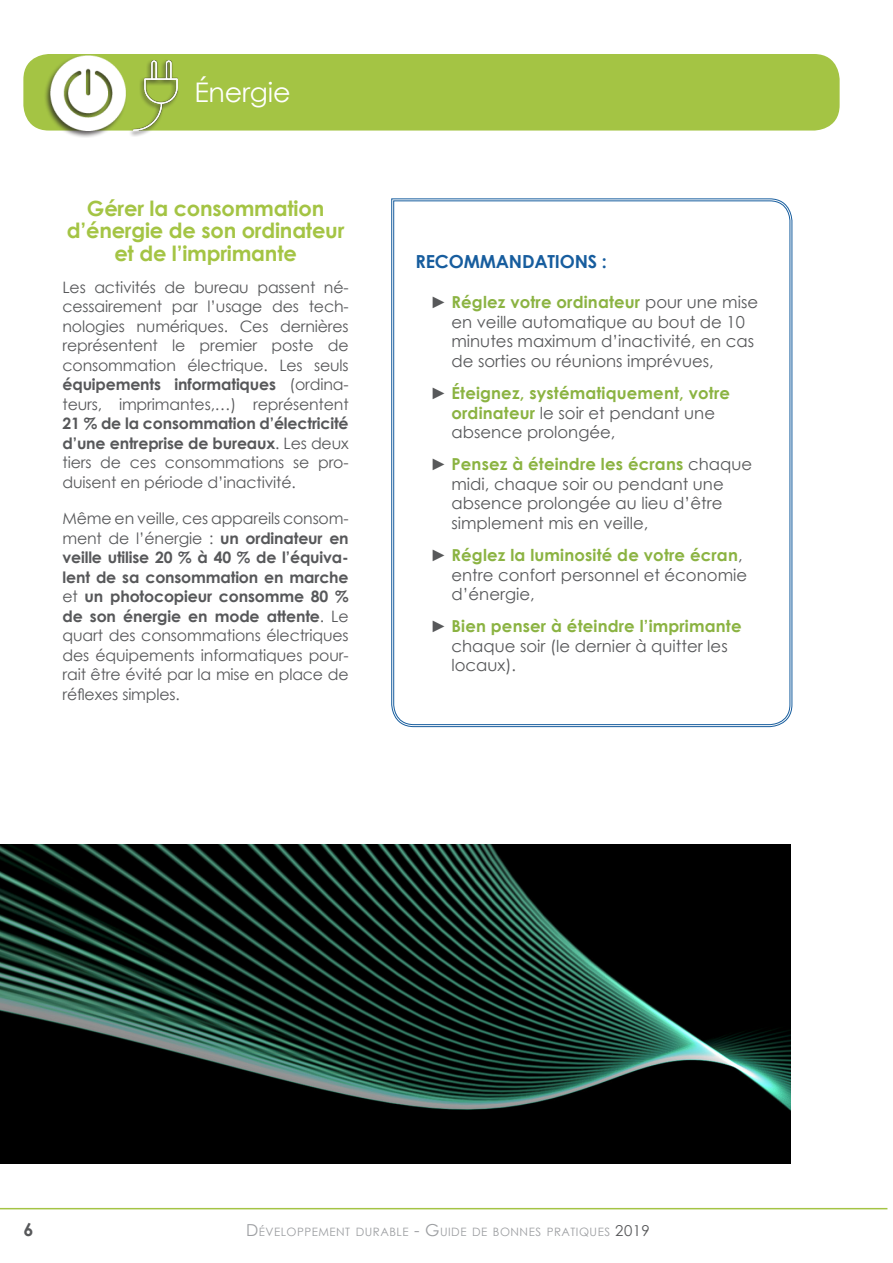
<style>
.page{position:relative;width:893px;height:1263px;background:#fff}
.page>*{position:absolute;margin:0;border:0;box-sizing:border-box;transform-origin:0 0}
.t1{font:27px "Century Gothic";letter-spacing:-.01em;color:#fff}
.t2{font:700 21px/22.5px "Century Gothic";letter-spacing:-.01em;color:#a4c444;text-align:center}
.t3{font:700 18px "Century Gothic";letter-spacing:-.01em;color:#175d9e}
.t4{font:700 18px "Century Gothic";color:#57585a}
.t5{font:16.5px/19.5px "Century Gothic";color:#57585a}
.t6{font:700 16.5px/19.5px "Century Gothic";letter-spacing:.01em;color:#8bb342}
.t7{font:15.75px/19.5px "Century Gothic";letter-spacing:-.01em;color:#57585a;text-align:justify}
.t8{font:11.55px "Century Gothic";letter-spacing:.045em;color:#9d9fa2}
.s1{font-weight:700}
.s2{font-weight:700;color:#8bb342}
.s3{font-weight:400;color:#57585a}
.s4{font-size:16.5px}
.s5{font-size:15px;color:#57585a}
</style>
<div class="page">
<div style="left:23px;top:54px;width:817px;height:77px;background:#a4c444;border-radius:26px"></div>
<hr style="left:0;top:1208px;width:887px;height:1px;background:#a4c444">
<img style="left:0;top:844px;width:791px;height:319px">
<svg style="left:393px;top:200px;width:398px;height:526px"></svg>
<div style="left:43px;top:54px;width:85px;height:84px;background:#231f20;opacity:.75"></div>
<img style="left:51px;top:56px;width:75px;height:74px">
<div style="left:128px;top:59px;width:51px;height:78px;background:#231f20;opacity:.75"></div>
<img style="left:134px;top:60px;width:43px;height:70px">
<h1 class="t1" style="left:194px;top:74px;width:98px">Énergie</h1>
<h2 class="t2" style="left:67px;top:196px;width:279px">Gérer la consommation d’énergie de son ordinateur et de l’imprimante</h2>
<p class="t7" style="left:63px;top:277px;width:288px">Les activités de bureau passent né&shy;cessairement par l’usage des tech&shy;nologies numériques. Ces dernières représentent le premier poste de consommation électrique. Les seuls <span class="s1">équipements informatiques</span> (ordina&shy;teurs, imprimantes,…) représentent</p>
<p class="t7" style="left:63px;top:414px;width:288px"><span class="s1">21 % de la consommation d’électricité d’une entreprise de bureaux</span>. Les deux tiers de ces consommations se pro&shy;duisent en période d’inactivité.</p>
<p class="t7" style="left:63px;top:509px;width:288px">Même en veille, ces appareils consom&shy;ment de l’énergie : <span class="s1">un ordinateur en veille utilise 20 % à 40 % de l’équiva&shy;lent de sa consommation en marche </span>et <span class="s1">un photocopieur consomme 80 % de son énergie en mode attente</span>. Le quart des consommations électriques des équipements informatiques pour&shy;rait être évité par la mise en place de réflexes simples.</p>
<p class="t3" style="left:415px;top:247px;width:193px">RECOMMANDATIONS :</p>
<p class="t5" style="left:451px;top:292px;width:308px;text-indent:-21px">► <span class="s2">Réglez votre ordinateur</span> pour une mise en veille automatique au bout de 10 minutes maximum d’inactivité, en cas de sorties ou réunions imprévues,</p>
<p class="t6" style="left:451px;top:383px;width:280px;text-indent:-21px"><span class="s3">►</span> Éteignez, systématiquement, votre ordinateur <span class="s3">le soir et pendant une absence prolongée,</span></p>
<p class="t5" style="left:451px;top:454px;width:302px;text-indent:-21px">► <span class="s2">Pensez à éteindre les écrans</span> chaque midi, chaque soir ou pendant une absence prolongée au lieu d’être simplement mis en veille,</p>
<p class="t5" style="left:451px;top:545px;width:297px;text-indent:-21px">► <span class="s2">Réglez la luminosité de votre écran</span>, entre confort personnel et économie d’énergie,</p>
<p class="t5" style="left:451px;top:616px;width:292px;text-indent:-21px">► <span class="s2">Bien penser à éteindre l’imprimante </span>chaque soir (le dernier à quitter les locaux).</p>
<p class="t4" style="left:23px;top:1216px;width:12px">6</p>
<p class="t8" style="left:246px;top:1224px;width:405px"><span class="s4">D</span>ÉVELOPPEMENT DURABLE <span class="s4">- G</span>UIDE DE BONNES PRATIQUES <span class="s5">2019</span></p>
</div>
